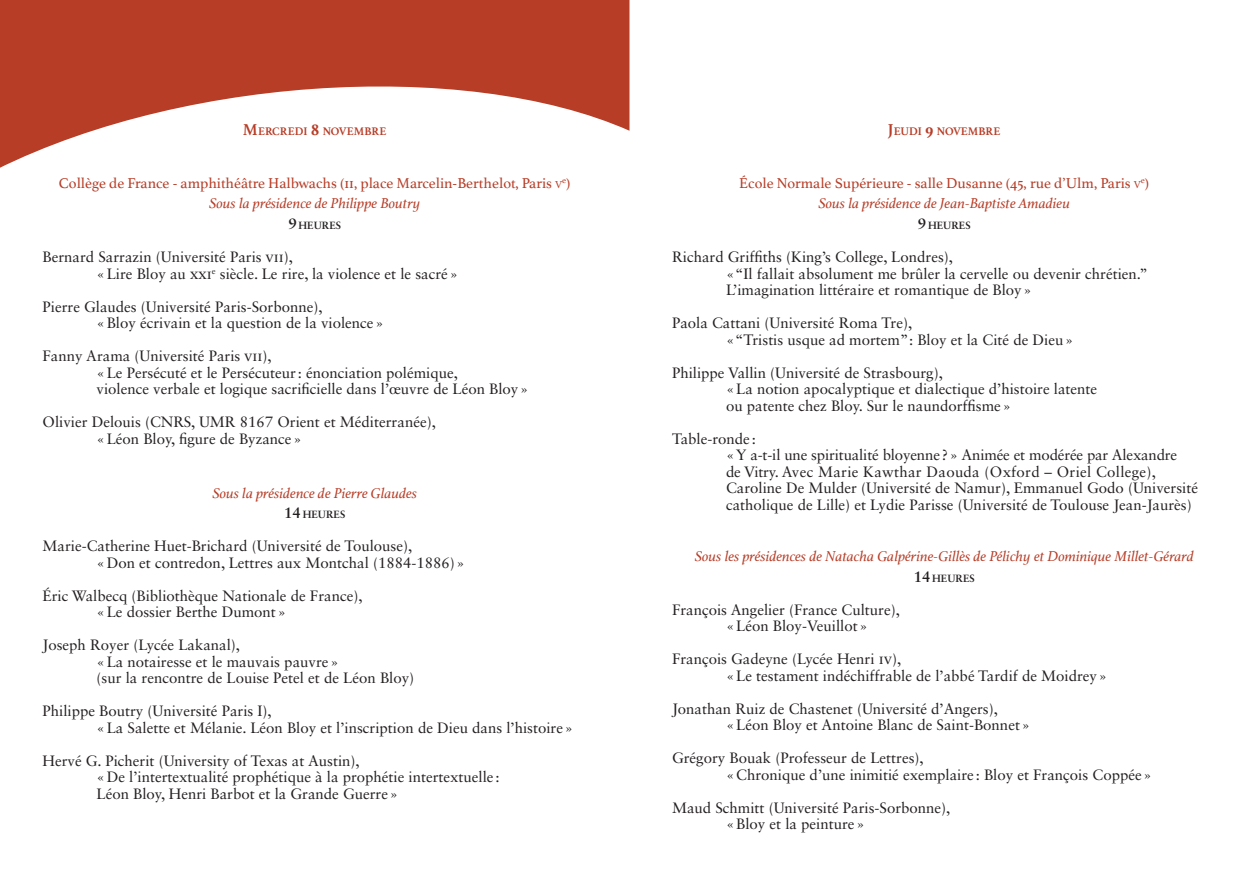
<style>
.page{position:relative;width:1259px;height:893px;background:#fff}
.page>*{position:absolute;margin:0;border:0;box-sizing:border-box;transform-origin:0 0}
.t1{font:15px/16.5px "Sabon LT Std";color:#231f20}
.t2{font:italic 15px "Athelas";color:#b73d27}
.t3{font:15px "Athelas";color:#b73d27}
.t4{font:700 11.55px "Athelas";color:#b73d27}
.t5{font:700 10.5px "Sabon LT Std";color:#231f20}
.t6{font:8.7px "Athelas";color:#b73d27}
.s1{font-size:16.5px}
.s2{font-size:10.5px}
.s3{font-size:15px}
</style>
<div class="page">
<svg style="left:0;top:0;width:629px;height:168px;fill:#b73d27"></svg>
<p class="t4" style="left:243px;top:122px;width:145px"><span class="s1">M</span>ERCREDI <span class="s1">8</span> NOVEMBRE</p>
<p class="t3" style="left:59px;top:171px;width:505px">Collège de France - amphithéâtre Halbwachs (11, place Marcelin-Berthelot, Paris <span class="s2">v</span></p>
<p class="t6" style="left:562px;top:173px;width:10px">e<span class="s3">)</span></p>
<p class="t2" style="left:209px;top:192px;width:213px">Sous la présidence de Philippe Boutry</p>
<p class="t5" style="left:288px;top:219px;width:54px"><span class="s3">9</span> HEURES</p>
<p class="t1" style="left:97px;top:249px;width:363px;text-indent:-54px">Bernard Sarrazin (Université Paris vii),<br>«Lire Bloy au xxi<sup>e</sup> siècle. Le rire, la violence et le sacré»</p>
<p class="t1" style="left:97px;top:298px;width:289px;text-indent:-54px">Pierre Glaudes (Université Paris-Sorbonne),<br>«Bloy écrivain et la question de la violence»</p>
<p class="t1" style="left:97px;top:348px;width:433px;text-indent:-54px">Fanny Arama (Université Paris vii),<br>«Le Persécuté et le Persécuteur: énonciation polémique,<br>violence verbale et logique sacrificielle dans l’œuvre de Léon Bloy»</p>
<p class="t1" style="left:97px;top:414px;width:341px;text-indent:-54px">Olivier Delouis (CNRS, UMR 8167 Orient et Méditerranée), «Léon Bloy, figure de Byzance»</p>
<p class="t2" style="left:212px;top:481px;width:206px">Sous la présidence de Pierre Glaudes</p>
<p class="t5" style="left:284px;top:508px;width:63px"><span class="s3">14</span> HEURES</p>
<p class="t1" style="left:97px;top:538px;width:370px;text-indent:-54px">Marie-Catherine Huet-Brichard (Université de Toulouse),<br>«Don et contredon, Lettres aux Montchal (1884-1886)»</p>
<p class="t1" style="left:97px;top:587px;width:267px;text-indent:-54px">Éric Walbecq (Bibliothèque Nationale de France), «Le dossier Berthe Dumont»</p>
<p class="t1" style="left:97px;top:637px;width:319px;text-indent:-54px">Joseph Royer (Lycée Lakanal),<br>«La notairesse et le mauvais pauvre»<br>(sur la rencontre de Louise Petel et de Léon Bloy)</p>
<p class="t1" style="left:97px;top:703px;width:478px;text-indent:-54px">Philippe Boutry (Université Paris I),<br>«La Salette et Mélanie. Léon Bloy et l’inscription de Dieu dans l’histoire»</p>
<p class="t1" style="left:97px;top:752px;width:404px;text-indent:-54px">Hervé G. Picherit (University of Texas at Austin),<br>«De l’intertextualité prophétique à la prophétie intertextuelle :<br>Léon Bloy, Henri Barbot et la Grande Guerre»</p>
<p class="t4" style="left:888px;top:122px;width:114px"><span class="s1">J</span>EUDI <span class="s1">9</span> NOVEMBRE</p>
<p class="t3" style="left:739px;top:171px;width:403px">École Normale Supérieure - salle Dusanne (45, rue d’Ulm, Paris <span class="s2">v</span></p>
<p class="t6" style="left:1141px;top:173px;width:10px">e<span class="s3">)</span></p>
<p class="t2" style="left:818px;top:192px;width:253px">Sous la présidence de Jean-Baptiste Amadieu</p>
<p class="t5" style="left:918px;top:219px;width:54px"><span class="s3">9</span> HEURES</p>
<p class="t1" style="left:726px;top:249px;width:423px;text-indent:-54px">Richard Griffiths (King’s College, Londres),<br>«“Il fallait absolument me brûler la cervelle ou devenir chrétien.”<br>L’imagination littéraire et romantique de Bloy»</p>
<p class="t1" style="left:726px;top:315px;width:349px;text-indent:-54px">Paola Cattani (Université Roma Tre),<br>«“Tristis usque ad mortem”: Bloy et la Cité de Dieu»</p>
<p class="t1" style="left:726px;top:364px;width:373px;text-indent:-54px">Philippe Vallin (Université de Strasbourg),<br>«La notion apocalyptique et dialectique d’histoire latente ou patente chez Bloy. Sur le naundorffisme»</p>
<p class="t1" style="left:726px;top:430px;width:473px;text-indent:-54px">Table-ronde :<br>«Y a-t-il une spiritualité bloyenne?» Animée et modérée par Alexandre<br>de Vitry. Avec Marie Kawthar Daouda (Oxford – Oriel College), Caroline De Mulder (Université de Namur), Emmanuel Godo (Université catholique de Lille) et Lydie Parisse (Université de Toulouse Jean-Jaurès)</p>
<p class="t2" style="left:695px;top:544px;width:500px">Sous les présidences de Natacha Galpérine-Gillès de Pélichy et Dominique Millet-Gérard</p>
<p class="t5" style="left:913px;top:571px;width:63px"><span class="s3">14</span> HEURES</p>
<p class="t1" style="left:726px;top:601px;width:175px;text-indent:-54px">François Angelier (France Culture), «Léon Bloy-Veuillot»</p>
<p class="t1" style="left:726px;top:651px;width:383px;text-indent:-54px">François Gadeyne (Lycée Henri iv),<br>«Le testament indéchiffrable de l’abbé Tardif de Moidrey»</p>
<p class="t1" style="left:726px;top:700px;width:306px;text-indent:-54px">Jonathan Ruiz de Chastenet (Université d’Angers), «Léon Bloy et Antoine Blanc de Saint-Bonnet»</p>
<p class="t1" style="left:726px;top:750px;width:427px;text-indent:-54px">Grégory Bouak (Professeur de Lettres),<br>«Chronique d’une inimitié exemplaire : Bloy et François Coppée»</p>
<p class="t1" style="left:726px;top:799px;width:226px;text-indent:-54px">Maud Schmitt (Université Paris-Sorbonne), «Bloy et la peinture»</p>
</div>
